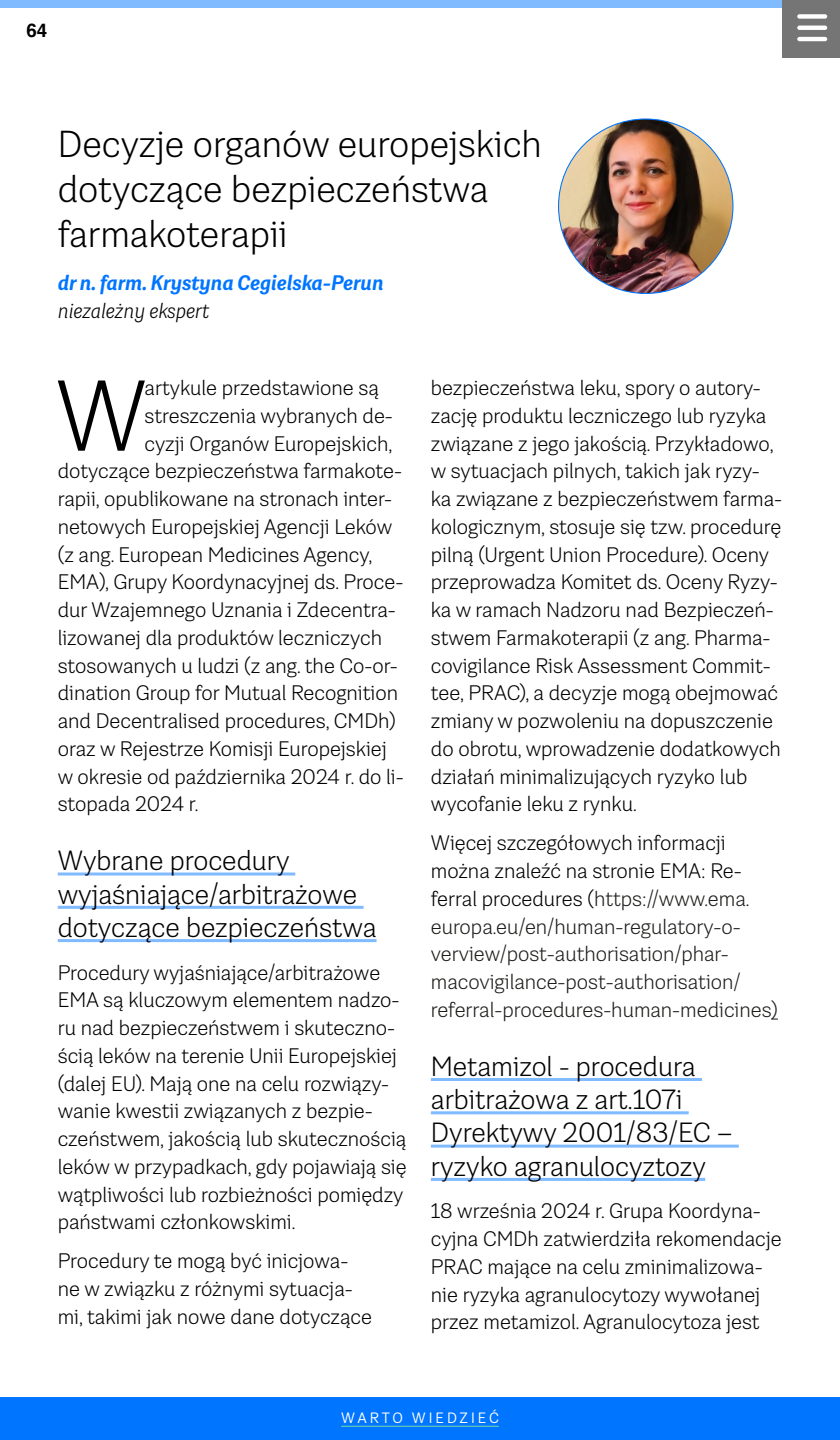
<style>
.page{position:relative;width:840px;height:1440px;background:#fff}
.page>*{position:absolute;margin:0;border:0;box-sizing:border-box;transform-origin:0 0}
.drop{font:300 100.27px "Grotesco";color:#000}
.sub-arty{font:300 37.5px/45px "Grotesco";color:#000}
.Sub-wiedza{font:300 27.75px/33.3px "Grotesco";color:#000}
.main{font:300 21px/27.8px "Grotesco";color:#000}
.drop-2{font:300 21px "Grotesco";color:#000}
.main-2{font:300 21px/27.8px "Grotesco";color:#1d1d1b}
.autor{font:italic 700 21px "Grotesco";color:#0075ff}
.placowka{font:italic 300 21px "Grotesco";color:#000}
.t1{font:700 18.75px "Helvetica";color:#000}
.t2{font:15px "Grotesco";letter-spacing:.2em;color:#fff}
.s1{color:#000}
</style>
<div class="page">
<hr style="left:58px;top:873px;width:237px;height:3px;background:#80baff">
<hr style="left:58px;top:906px;width:306px;height:3px;background:#80baff">
<hr style="left:58px;top:939px;width:319px;height:3px;background:#80baff">
<hr style="left:431px;top:1078px;width:271px;height:3px;background:#80baff">
<hr style="left:431px;top:1111px;width:258px;height:3px;background:#80baff">
<hr style="left:431px;top:1145px;width:308px;height:3px;background:#80baff">
<hr style="left:431px;top:1178px;width:274px;height:3px;background:#80baff">
<img style="left:559px;top:119px;width:174px;height:174px;border-radius:87px">
<div style="left:0;top:0;width:840px;height:8px;background:#80baff"></div>
<div style="left:782px;top:0;width:58px;height:58px;background:#757575"></div>
<div style="left:797px;top:14px;width:30px;height:5px;background:#fff;border-radius:2px"></div>
<hr style="left:797px;top:26px;width:30px;height:4px;background:#fff;border-radius:2px">
<hr style="left:797px;top:37px;width:30px;height:4px;background:#fff;border-radius:2px">
<div style="left:0;top:1397px;width:840px;height:43px;background:#0075ff"></div>
<hr style="left:341px;top:1426px;width:158px;height:1px;background:#78d9a3">
<p class="t1" style="left:26px;top:19px;width:22px">64</p>
<p class="sub-arty" style="left:58px;top:121px;width:486px">Decyzje organów europejskich dotyczące bezpieczeństwa farmakoterapii</p>
<p class="autor" style="left:58px;top:269px;width:327px">dr n. farm. Krystyna Cegielska-Perun</p>
<p class="placowka" style="left:58px;top:298px;width:153px">niezależny ekspert</p>
<p class="drop" style="left:56px;top:357px;width:93px">W</p>
<p class="drop-2" style="left:145px;top:376px;width:236px">artykule przedstawione są</p>
<p class="drop-2" style="left:145px;top:403px;width:250px">streszczenia wybranych de-</p>
<p class="drop-2" style="left:145px;top:431px;width:249px">cyzji Organów Europejskich,</p>
<p class="drop-2" style="left:58px;top:459px;width:346px">dotyczące bezpieczeństwa farmakote-</p>
<p class="drop-2" style="left:58px;top:487px;width:336px">rapii, opublikowane na stronach inter-</p>
<p class="drop-2" style="left:58px;top:514px;width:336px">netowych Europejskiej Agencji Leków</p>
<p class="drop-2" style="left:58px;top:542px;width:316px">(z ang. European Medicines Agency,</p>
<p class="drop-2" style="left:58px;top:570px;width:347px">EMA), Grupy Koordynacyjnej ds. Proce-</p>
<p class="drop-2" style="left:58px;top:598px;width:340px">dur Wzajemnego Uznania i Zdecentra-</p>
<p class="drop-2" style="left:58px;top:625px;width:326px">lizowanej dla produktów leczniczych</p>
<p class="drop-2" style="left:58px;top:653px;width:342px">stosowanych u ludzi (z ang. the Co-or-</p>
<p class="drop-2" style="left:58px;top:681px;width:342px">dination Group for Mutual Recognition</p>
<p class="drop-2" style="left:58px;top:709px;width:340px">and Decentralised procedures, CMDh)</p>
<p class="drop-2" style="left:58px;top:736px;width:331px">oraz w Rejestrze Komisji Europejskiej</p>
<p class="drop-2" style="left:58px;top:764px;width:348px">w okresie od października 2024 r. do li-</p>
<p class="drop-2" style="left:58px;top:792px;width:142px">stopada 2024 r.</p>
<p class="Sub-wiedza" style="left:58px;top:844px;width:320px">Wybrane procedury wyjaśniające/arbitrażowe dotyczące bezpieczeństwa</p>
<p class="main" style="left:58px;top:958px;width:350px">Procedury wyjaśniające/arbitrażowe EMA są kluczowym elementem nadzo&shy;ru nad bezpieczeństwem i skuteczno&shy;ścią leków na terenie Unii Europejskiej (dalej EU). Mają one na celu rozwiązy&shy;wanie kwestii związanych z bezpie&shy;czeństwem, jakością lub skutecznością leków w przypadkach, gdy pojawiają się wątpliwości lub rozbieżności pomiędzy państwami członkowskimi.</p>
<p class="main" style="left:58px;top:1247px;width:316px">Procedury te mogą być inicjowa&shy;ne w związku z różnymi sytuacja&shy;mi, takimi jak nowe dane dotyczące</p>
<p class="main" style="left:431px;top:374px;width:353px">bezpieczeństwa leku, spory o autory&shy;zację produktu leczniczego lub ryzyka związane z jego jakością. Przykładowo, w sytuacjach pilnych, takich jak ryzy&shy;ka związane z bezpieczeństwem farma&shy;kologicznym, stosuje się tzw. procedurę pilną (Urgent Union Procedure). Oceny przeprowadza Komitet ds. Oceny Ryzy&shy;ka w ramach Nadzoru nad Bezpieczeń&shy;stwem Farmakoterapii (z ang. Pharma&shy;covigilance Risk Assessment Commit&shy;tee, PRAC), a decyzje mogą obejmować zmiany w pozwoleniu na dopuszczenie do obrotu, wprowadzenie dodatkowych działań minimalizujących ryzyko lub wycofanie leku z rynku.</p>
<p class="main-2" style="left:431px;top:829px;width:349px"><span class="s1">Więcej szczegółowych informacji można znaleźć na stronie EMA: Re&shy;ferral procedures (</span>https://www.ema. europa.eu/en/human-regulatory-o&shy;verview/post-authorisation/phar&shy;macovigilance-post-authorisation/ referral-procedures-human-medicines)</p>
<p class="Sub-wiedza" style="left:431px;top:1049px;width:303px">Metamizol - procedura arbitrażowa z art.107i<br>Dyrektywy 2001/83/EC – ryzyko agranulocyztozy</p>
<p class="main" style="left:431px;top:1197px;width:352px">18 września 2024 r. Grupa Koordyna&shy;cyjna CMDh zatwierdziła rekomendacje PRAC mające na celu zminimalizowa&shy;nie ryzyka agranulocytozy wywołanej przez metamizol. Agranulocytoza jest</p>
<p class="t2" style="left:341px;top:1409px;width:159px">WARTO WIEDZIEĆ</p>
</div>
